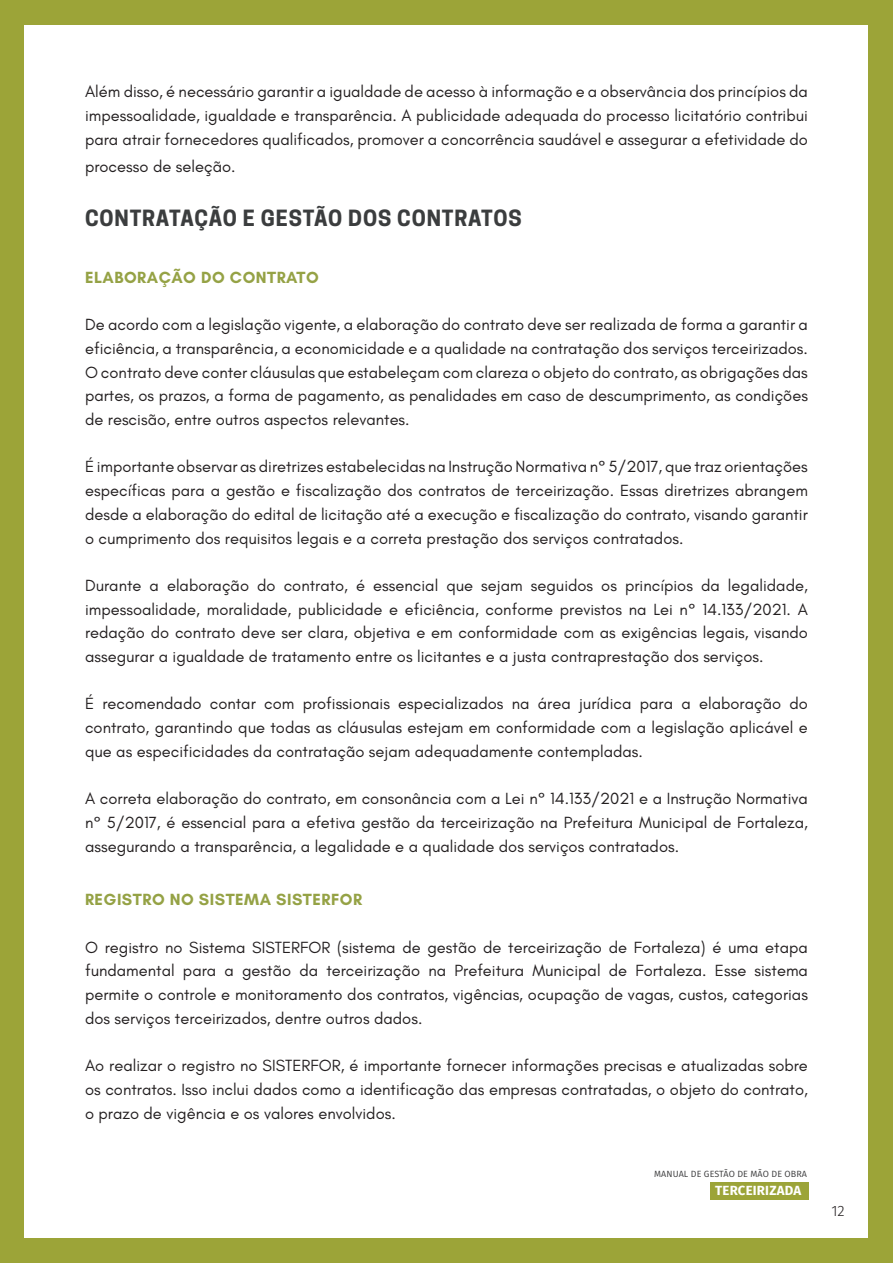
<style>
.page{position:relative;width:893px;height:1263px;background:#9ca438}
.page>*{position:absolute;margin:0;border:0;box-sizing:border-box;transform-origin:0 0}
.t1{font:700 21px "Cooper Hewitt";letter-spacing:.04em;color:#3b3d3e}
.t2{font:16.5px/23.7px "Glacial Indifference";color:#231f20;text-align:justify}
.t3{font:700 16.5px "Glacial Indifference";letter-spacing:.03em;color:#95a245}
.t4{font:300 15px "Fira Sans";color:#231f20}
.t5{font:700 13.2px "Fira Sans";letter-spacing:.015em;color:#fff}
.t6{font:9px "Fira Sans";letter-spacing:.01em;color:#3c3c3d}
</style>
<div class="page">
<div style="left:24px;top:25px;width:844px;height:1213px;background:#fff"></div>
<div style="left:710px;top:1182px;width:98px;height:17px;background:#9ca438"></div>
<p class="t2" style="left:85px;top:80px;width:724px">Além disso, é necessário garantir a igualdade de acesso à informação e a observância dos princípios da impessoalidade, igualdade e transparência. A publicidade adequada do processo licitatório contribui para atrair fornecedores qualificados, promover a concorrência saudável e assegurar a efetividade do</p>
<p class="t2" style="left:85px;top:155px;width:152px">processo de seleção.</p>
<p class="t1" style="left:85px;top:205px;width:438px">CONTRATAÇÃO E GESTÃO DOS CONTRATOS</p>
<p class="t3" style="left:85px;top:267px;width:235px">ELABORAÇÃO DO CONTRATO</p>
<p class="t2" style="left:85px;top:313px;width:724px">De acordo com a legislação vigente, a elaboração do contrato deve ser realizada de forma a garantir a eficiência, a transparência, a economicidade e a qualidade na contratação dos serviços terceirizados.<br>O contrato deve conter cláusulas que estabeleçam com clareza o objeto do contrato, as obrigações das partes, os prazos, a forma de pagamento, as penalidades em caso de descumprimento, as condições de rescisão, entre outros aspectos relevantes.</p>
<p class="t2" style="left:85px;top:455px;width:724px">É importante observar as diretrizes estabelecidas na Instrução Normativa n° 5/2017, que traz orientações específicas para a gestão e fiscalização dos contratos de terceirização. Essas diretrizes abrangem desde a elaboração do edital de licitação até a execução e fiscalização do contrato, visando garantir o cumprimento dos requisitos legais e a correta prestação dos serviços contratados.</p>
<p class="t2" style="left:85px;top:574px;width:724px">Durante a elaboração do contrato, é essencial que sejam seguidos os princípios da legalidade, impessoalidade, moralidade, publicidade e eficiência, conforme previstos na Lei n° 14.133/2021. A redação do contrato deve ser clara, objetiva e em conformidade com as exigências legais, visando assegurar a igualdade de tratamento entre os licitantes e a justa contraprestação dos serviços.</p>
<p class="t2" style="left:85px;top:692px;width:724px">É recomendado contar com profissionais especializados na área jurídica para a elaboração do contrato, garantindo que todas as cláusulas estejam em conformidade com a legislação aplicável e que as especificidades da contratação sejam adequadamente contempladas.</p>
<p class="t2" style="left:85px;top:787px;width:724px">A correta elaboração do contrato, em consonância com a Lei n° 14.133/2021 e a Instrução Normativa n° 5/2017, é essencial para a efetiva gestão da terceirização na Prefeitura Municipal de Fortaleza, assegurando a transparência, a legalidade e a qualidade dos serviços contratados.</p>
<p class="t3" style="left:85px;top:889px;width:279px">REGISTRO NO SISTEMA SISTERFOR</p>
<p class="t2" style="left:85px;top:936px;width:724px">O registro no Sistema SISTERFOR (sistema de gestão de terceirização de Fortaleza) é uma etapa fundamental para a gestão da terceirização na Prefeitura Municipal de Fortaleza. Esse sistema permite o controle e monitoramento dos contratos, vigências, ocupação de vagas, custos, categorias dos serviços terceirizados, dentre outros dados.</p>
<p class="t2" style="left:85px;top:1054px;width:724px">Ao realizar o registro no SISTERFOR, é importante fornecer informações precisas e atualizadas sobre os contratos. Isso inclui dados como a identificação das empresas contratadas, o objeto do contrato, o prazo de vigência e os valores envolvidos.</p>
<p class="t6" style="left:654px;top:1167px;width:154px">MANUAL DE GESTÃO DE MÃO DE OBRA</p>
<p class="t5" style="left:715px;top:1179px;width:88px">TERCEIRIZADA</p>
<p class="t4" style="left:831px;top:1200px;width:15px">12</p>
</div>
